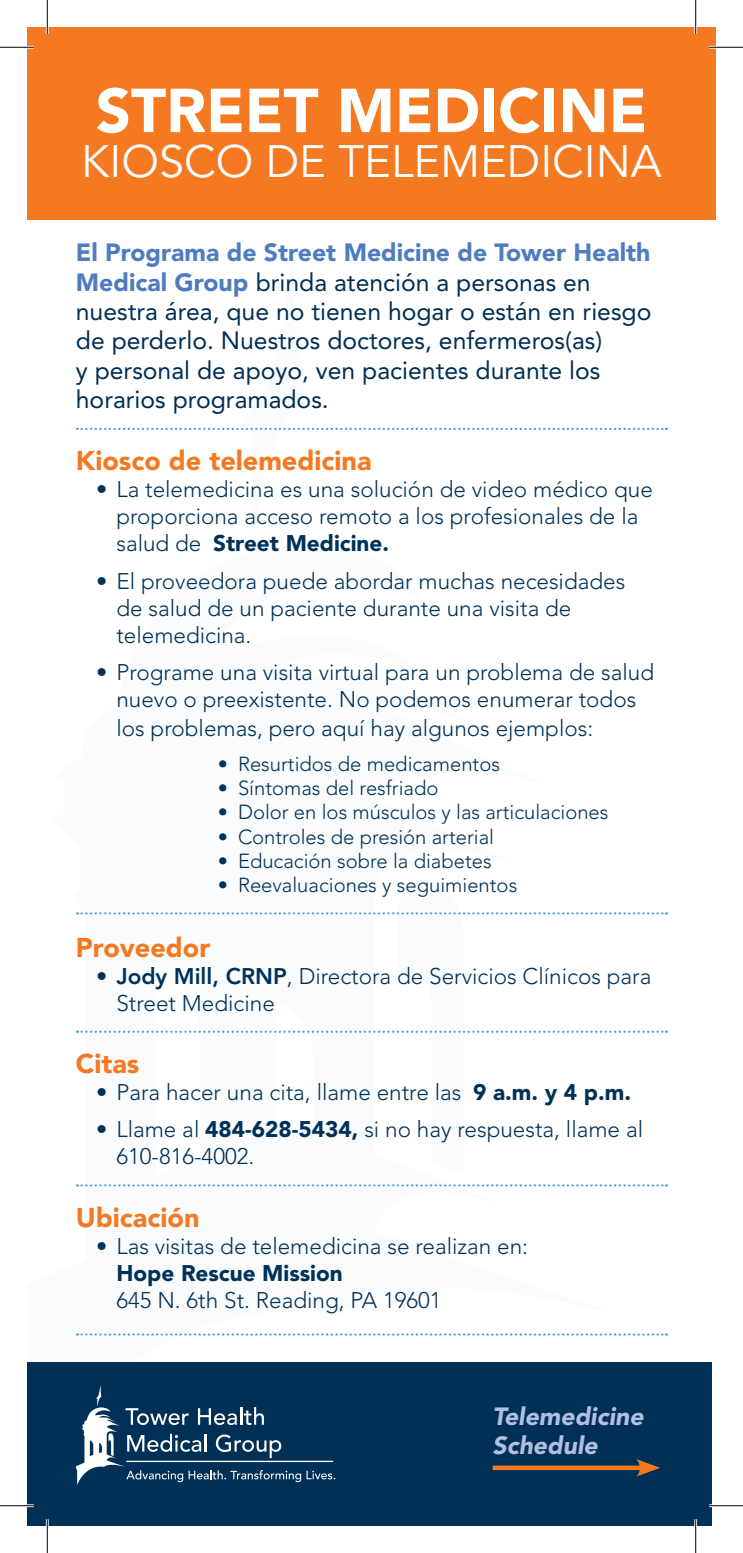
<style>
.page{position:relative;width:743px;height:1553px;background:#fff}
.page>*{position:absolute;margin:0;border:0;box-sizing:border-box;transform-origin:0 0}
.t1{font:900 61.43px "Avenir LT Std";color:#fff}
.t2{font:45px "Avenir LT Std";color:#fff}
.t3{font:900 27px "Avenir LT Std";color:#f47920}
.t4{font:24.75px/29.2px "Avenir LT Std";color:#002e54}
.t5{font:italic 900 24.75px/29.2px "Avenir LT Std";color:#b1bfe2}
.t6{font:300 22.5px/27px "Avenir LT Std";color:#003157}
.t7{font:900 22.5px "Avenir LT Std";color:#003157}
.t8{font:300 20.25px "Avenir LT Std";color:#003157}
.s1{font-weight:900;color:#4e7cbe}
.s2{font-weight:900}
.s3{font-weight:800}
</style>
<div class="page">
<div style="left:27px;top:27px;width:689px;height:192px;background:#f47920"></div>
<svg style="left:77px;top:427px;width:590px;height:3px"></svg>
<svg style="left:77px;top:912px;width:590px;height:121px"></svg>
<svg style="left:77px;top:1184px;width:590px;height:2px"></svg>
<svg style="left:77px;top:1333px;width:590px;height:2px"></svg>
<div style="left:27px;top:1362px;width:684px;height:164px;background:#003056"></div>
<svg style="left:76px;top:1385px;width:259px;height:99px"></svg>
<div style="left:492px;top:1465px;width:152px;height:5px;background:#f47920"></div>
<svg style="left:636px;top:1459px;width:24px;height:17px"></svg>
<hr style="left:0;top:46px;width:34px;height:3px;background:#fff">
<hr style="left:709px;top:46px;width:33px;height:3px;background:#fff">
<hr style="left:0;top:1504px;width:34px;height:3px;background:#fff">
<hr style="left:709px;top:1504px;width:33px;height:3px;background:#fff">
<hr style="left:46px;top:0;width:3px;height:34px;background:#fff">
<hr style="left:46px;top:1519px;width:3px;height:33px;background:#fff">
<hr style="left:694px;top:0;width:3px;height:34px;background:#fff">
<hr style="left:694px;top:1519px;width:3px;height:33px;background:#fff">
<hr style="left:0;top:47px;width:34px;height:1px;background:#000">
<hr style="left:709px;top:47px;width:33px;height:1px;background:#000">
<hr style="left:0;top:1505px;width:34px;height:1px;background:#000">
<hr style="left:709px;top:1505px;width:33px;height:1px;background:#000">
<hr style="left:47px;top:0;width:1px;height:34px;background:#000">
<hr style="left:47px;top:1519px;width:1px;height:33px;background:#000">
<hr style="left:695px;top:0;width:1px;height:34px;background:#000">
<hr style="left:695px;top:1519px;width:1px;height:33px;background:#000">
<h1 class="t1" style="left:96px;top:74px;width:553px">STREET MEDICINE</h1>
<h2 class="t2" style="left:81px;top:136px;width:582px">KIOSCO DE TELEMEDICINA</h2>
<p class="t4" style="left:76px;top:238px;width:577px"><span class="s1">El Programa de Street Medicine de Tower Health Medical Group</span> brinda atención a personas en nuestra área, que no tienen hogar o están en riesgo de perderlo. Nuestros doctores, enfermeros(as)<br>y personal de apoyo, ven pacientes durante los horarios programados.</p>
<p class="t3" style="left:76px;top:444px;width:297px">Kiosco de telemedicina</p>
<p class="t6" style="left:116px;top:476px;width:538px;text-indent:-20px">• La telemedicina es una solución de video médico que proporciona acceso remoto a los profesionales de la salud de <span class="s2">Street Medicine.</span></p>
<p class="t6" style="left:116px;top:567px;width:510px;text-indent:-20px">• El proveedora puede abordar muchas necesidades de salud de un paciente durante una visita de telemedicina.</p>
<p class="t6" style="left:96px;top:658px;width:559px;text-align:center">• Programe una visita virtual para un problema de salud nuevo o preexistente. No podemos enumerar todos</p>
<p class="t6" style="left:116px;top:715px;width:478px">los problemas, pero aquí hay algunos ejemplos:</p>
<p class="t8" style="left:218px;top:752px;width:284px">• Resurtidos de medicamentos</p>
<p class="t8" style="left:218px;top:776px;width:222px">• Síntomas del resfriado</p>
<p class="t8" style="left:218px;top:800px;width:392px">• Dolor en los músculos y las articulaciones</p>
<p class="t8" style="left:218px;top:825px;width:278px">• Controles de presión arterial</p>
<p class="t8" style="left:218px;top:849px;width:275px">• Educación sobre la diabetes</p>
<p class="t8" style="left:218px;top:873px;width:301px">• Reevaluaciones y seguimientos</p>
<p class="t3" style="left:76px;top:931px;width:136px">Proveedor</p>
<p class="t6" style="left:116px;top:962px;width:536px;text-indent:-20px"><span class="s3">• Jody Mill, CRNP</span>, Directora de Servicios Clínicos para<br>Street Medicine</p>
<p class="t3" style="left:76px;top:1047px;width:65px">Citas</p>
<p class="t6" style="left:96px;top:1079px;width:536px">• Para hacer una cita, llame entre las <span class="s2">9 a.m. y 4 p.m.</span></p>
<p class="t6" style="left:116px;top:1116px;width:528px;text-indent:-20px">• Llame al <span class="s2">484-628-5434,</span> si no hay respuesta, llame al<br>610-816-4002.</p>
<p class="t3" style="left:76px;top:1201px;width:125px">Ubicación</p>
<p class="t6" style="left:96px;top:1232px;width:433px">• Las visitas de telemedicina se realizan en:</p>
<p class="t7" style="left:116px;top:1259px;width:228px">Hope Rescue Mission</p>
<p class="t6" style="left:116px;top:1286px;width:327px">645 N. 6th St. Reading, PA 19601</p>
<p class="t5" style="left:492px;top:1401px;width:152px">Telemedicine<br>Schedule</p>
</div>
